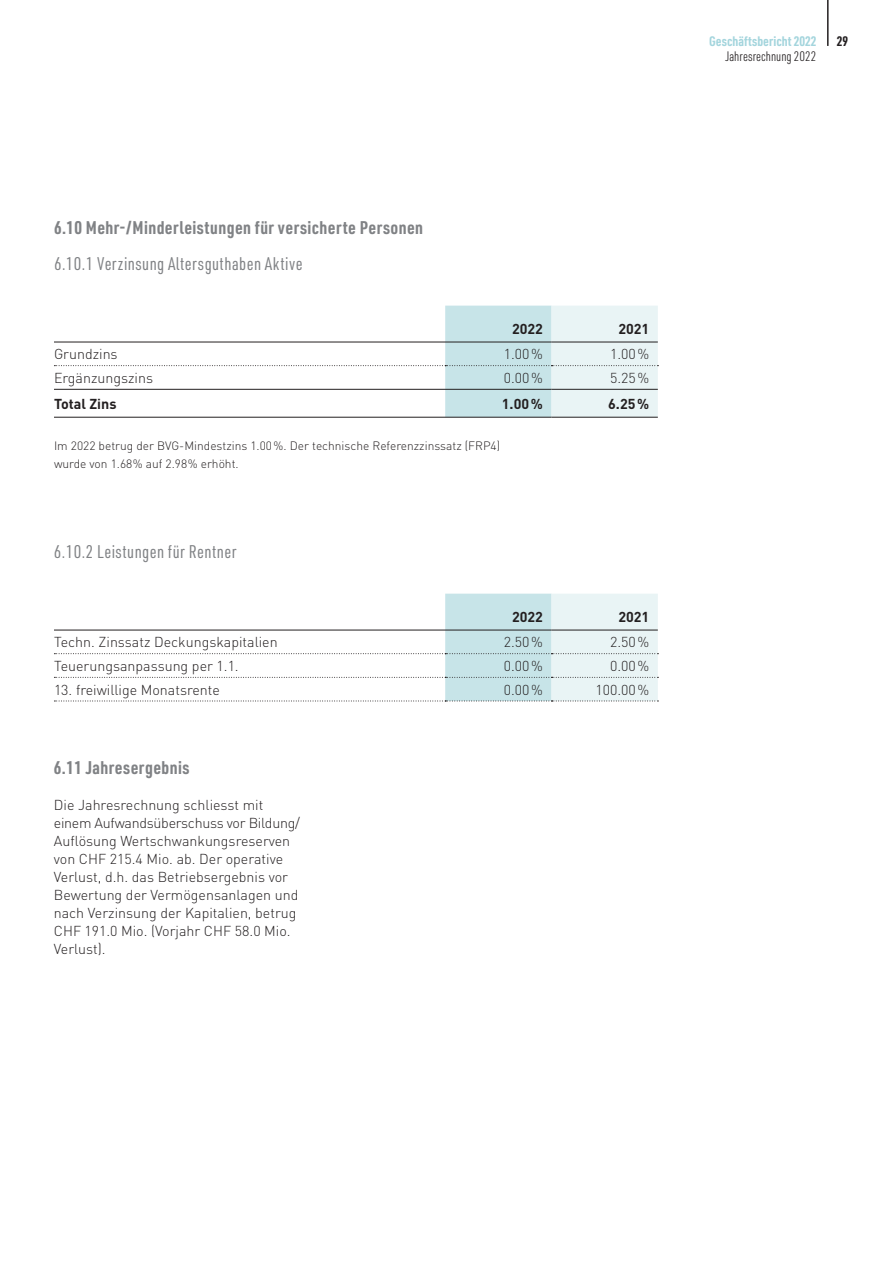
<style>
.page{position:relative;width:893px;height:1263px;background:#fff}
.page>*{position:absolute;margin:0;border:0;box-sizing:border-box;transform-origin:0 0}
.t1{font:700 18px "URWDIN Cond";letter-spacing:.025em;color:#808285}
.t2{font:18px "URWDIN Cond";letter-spacing:.025em;color:#808285}
.t3{font:300 14.25px/18px "DINOT";color:#231f20}
.t4{font:700 14.25px "DINOT";color:#231f20}
.t5{font:700 13.5px "URWDIN Cond";color:#a4d5dd}
.t6{font:300 13.5px "URWDIN Cond";color:#231f20}
.t7{font:700 13.5px "URWDIN Cond";color:#231f20}
.t8{font:300 12px/18px "DINOT";color:#231f20}
</style>
<div class="page">
<hr style="left:827px;top:0;width:2px;height:46px;background:#231f20">
<svg style="left:54px;top:306px;width:604px;height:111px"></svg>
<hr style="left:54px;top:389px;width:497px;height:1px;background:#231f20">
<hr style="left:551px;top:389px;width:107px;height:1px;background:#231f20">
<hr style="left:54px;top:417px;width:497px;height:1px;background:#231f20">
<hr style="left:551px;top:417px;width:107px;height:1px;background:#231f20">
<hr style="left:54px;top:342px;width:497px;height:1px;background:#231f20">
<hr style="left:551px;top:342px;width:107px;height:1px;background:#231f20">
<svg style="left:54px;top:594px;width:604px;height:108px"></svg>
<hr style="left:54px;top:630px;width:497px;height:1px;background:#231f20">
<hr style="left:551px;top:630px;width:107px;height:1px;background:#231f20">
<p class="t5" style="left:709px;top:36px;width:109px">Geschäftsbericht 2022</p>
<p class="t6" style="left:725px;top:48px;width:93px">Jahresrechnung 2022</p>
<p class="t7" style="left:837px;top:36px;width:13px">29</p>
<p class="t1" style="left:54px;top:220px;width:371px">6.10 Mehr-/Minderleistungen für versicherte Personen</p>
<p class="t2" style="left:54px;top:256px;width:250px">6.10.1 Verzinsung Altersguthaben Aktive</p>
<p class="t4" style="left:512px;top:323px;width:32px">2022</p>
<p class="t4" style="left:618px;top:323px;width:32px">2021</p>
<p class="t3" style="left:54px;top:347px;width:65px">Grundzins</p>
<p class="t3" style="left:504px;top:347px;width:41px">1.00 %</p>
<p class="t3" style="left:610px;top:347px;width:41px">1.00 %</p>
<p class="t3" style="left:54px;top:371px;width:101px">Ergänzungszins</p>
<p class="t3" style="left:504px;top:371px;width:41px">0.00 %</p>
<p class="t3" style="left:610px;top:371px;width:41px">5.25 %</p>
<p class="t4" style="left:54px;top:398px;width:64px">Total Zins</p>
<p class="t4" style="left:502px;top:398px;width:43px">1.00 %</p>
<p class="t4" style="left:608px;top:398px;width:43px">6.25 %</p>
<p class="t8" style="left:54px;top:438px;width:448px">Im 2022 betrug der BVG-Mindestzins 1.00 %. Der technische Referenzzinssatz (FRP4) wurde von 1.68 % auf 2.98 % erhöht.</p>
<p class="t2" style="left:54px;top:544px;width:184px">6.10.2 Leistungen für Rentner</p>
<p class="t4" style="left:512px;top:611px;width:32px">2022</p>
<p class="t4" style="left:618px;top:611px;width:32px">2021</p>
<p class="t3" style="left:54px;top:635px;width:225px">Techn. Zinssatz Deckungskapitalien</p>
<p class="t3" style="left:504px;top:635px;width:41px">2.50 %</p>
<p class="t3" style="left:610px;top:635px;width:41px">2.50 %</p>
<p class="t3" style="left:54px;top:659px;width:186px">Teuerungsanpassung per 1.1.</p>
<p class="t3" style="left:504px;top:659px;width:41px">0.00 %</p>
<p class="t3" style="left:610px;top:659px;width:41px">0.00 %</p>
<p class="t3" style="left:54px;top:682px;width:167px">13. freiwillige Monatsrente</p>
<p class="t3" style="left:504px;top:682px;width:41px">0.00 %</p>
<p class="t3" style="left:595px;top:682px;width:55px">100.00 %</p>
<p class="t1" style="left:54px;top:760px;width:137px">6.11 Jahresergebnis</p>
<p class="t3" style="left:54px;top:797px;width:248px">Die Jahresrechnung schliesst mit einem Aufwandsüberschuss vor Bildung/ Auflösung Wertschwankungsreserven von CHF 215.4 Mio. ab. Der operative Verlust, d.h. das Betriebsergebnis vor Bewertung der Vermögensanlagen und nach Verzinsung der Kapitalien, betrug CHF 191.0 Mio. (Vorjahr CHF 58.0 Mio.<br>Verlust).</p>
</div>
